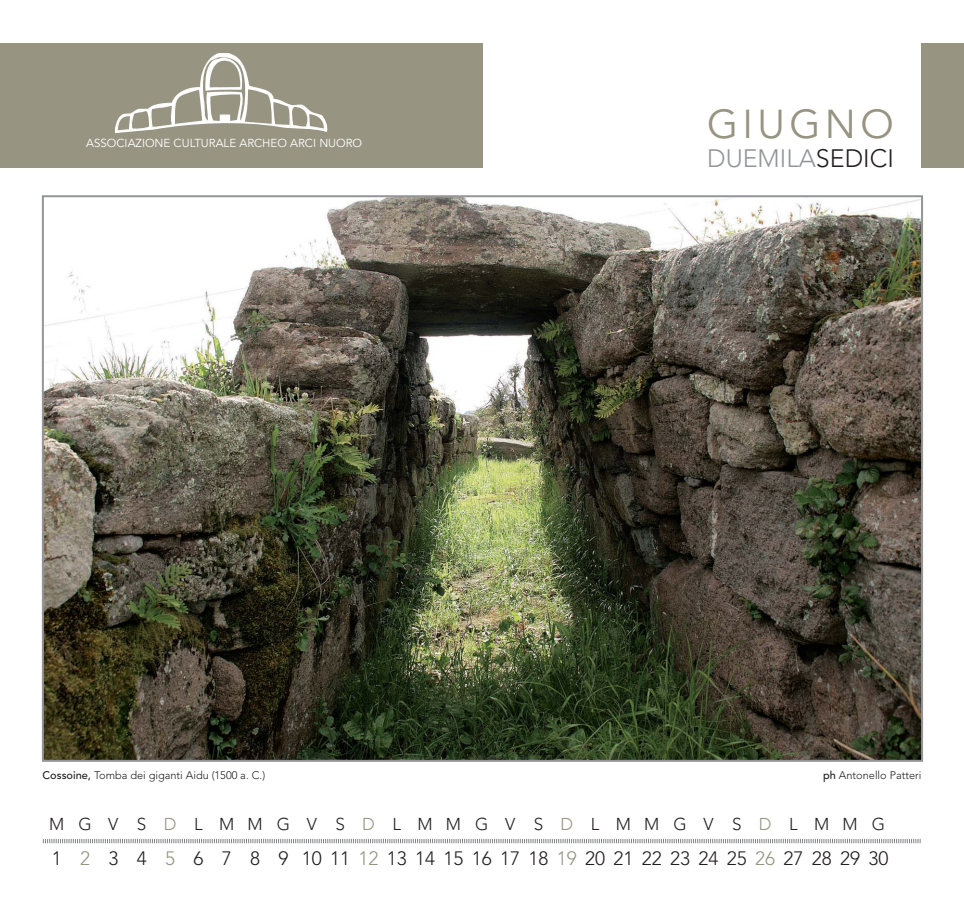
<style>
.page{position:relative;width:964px;height:908px;background:#fff}
.page>*{position:absolute;margin:0;border:0;box-sizing:border-box;transform-origin:0 0}
.t1{font:40px "Avenir";letter-spacing:.11em;color:#979482}
.t2{font:300 25px "Avenir";color:#939598}
.t3{font:300 19.2px "Avenir";color:#231f20}
.t4{font:300 17.1px "Avenir";letter-spacing:.965em;color:#231f20}
.t5{font:11.5px "Avenir";color:#fff}
.t6{font:300 11px "Avenir";color:#231f20}
.s1{color:#231f20}
.s2{font-weight:500}
.s3{color:#979482}
</style>
<div class="page">
<img style="left:45px;top:198px;width:875px;height:560px">
<svg style="left:43px;top:839px;width:878px;height:3px"></svg>
<div style="left:0;top:43px;width:482px;height:124px;background:#979482"></div>
<div style="left:921px;top:43px;width:43px;height:124px;background:#979482"></div>
<img style="left:115px;top:53px;width:212px;height:80px">
<p class="t5" style="left:86px;top:138px;width:277px">ASSOCIAZIONE CULTURALE ARCHEO ARCI NUORO</p>
<h1 class="t1" style="left:707px;top:108px;width:188px">GIUGNO</h1>
<h2 class="t2" style="left:707px;top:148px;width:188px">DUEMILA<span class="s1">SEDICI</span></h2>
<p class="t6" style="left:43px;top:770px;width:224px"><span class="s2">Cossoine,</span> Tomba dei giganti Aidu (1500 a. C.)</p>
<p class="t6" style="left:823px;top:770px;width:100px"><span class="s2">ph</span> Antonello Patteri</p>
<h3 class="t4" style="left:49px;top:816px;width:837px">MGV S<span class="s3">D</span>LMMGV S<span class="s3">D</span>LMMGV S<span class="s3">D</span>LMMGV S<span class="s3">D</span>LMMG</h3>
<h3 class="t3" style="left:52px;top:850px;width:838px">1 <span class="s3">2</span> 3 4 <span class="s3">5</span> 6 7 8 9 1011<span class="s3">12</span>131415161718<span class="s3">19</span>202122232425<span class="s3">26</span>27282930</h3>
</div>
